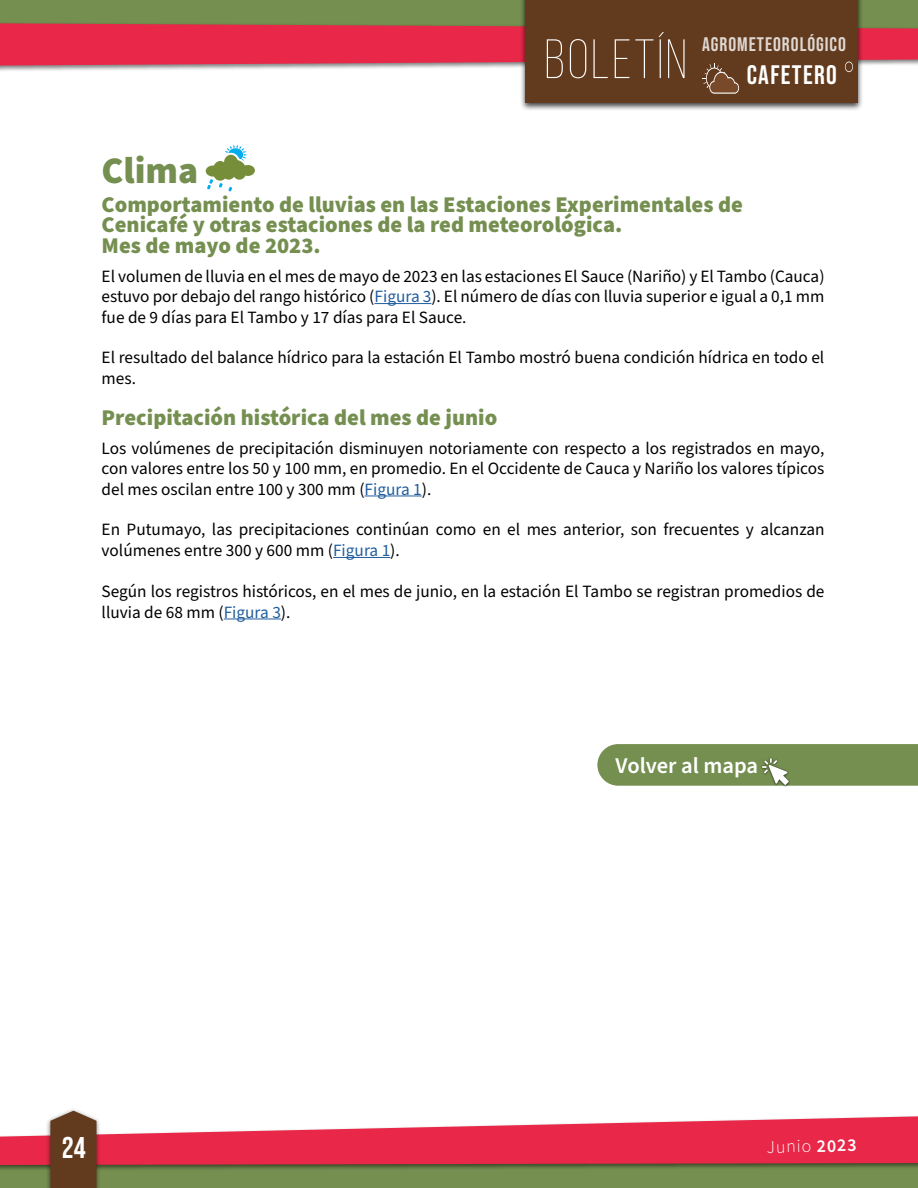
<style>
.page{position:relative;width:918px;height:1188px;background:#fff}
.page>*{position:absolute;margin:0;border:0;box-sizing:border-box;transform-origin:0 0}
.t1{font:300 55.35px "Bebas Neue";letter-spacing:.05em;color:#fff}
.t2{font:900 37.5px "Source Sans Pro";color:#758f50}
.t3{font:30px "Bebas Neue";color:#fff}
.t4{font:26.85px "Bebas Neue";letter-spacing:.05em;color:#fff}
.t5{font:900 22.5px/20.4px "Source Sans Pro";color:#758f50}
.t6{font:600 22.5px "Source Sans Pro";color:#fff}
.t7{font:19.65px "Bebas Neue";letter-spacing:.05em;color:#fff}
.t8{font:300 18px "Source Sans Pro";color:#fff}
.t9{font:17.25px/20.5px "Source Sans Pro";color:#000}
.s1{color:#215e9e}
.s2{font-weight:600}
</style>
<div class="page">
<div style="left:0;top:1143px;width:918px;height:45px;background:#758f50"></div>
<div style="left:0;top:0;width:918px;height:55px;background:#758f50"></div>
<div style="left:0;top:1114px;width:918px;height:57px;background:#000;opacity:.5"></div>
<svg style="left:0;top:1116px;width:918px;height:49px;fill:#e92849"></svg>
<div style="left:520px;top:0;width:343px;height:111px;background:#000;opacity:.75"></div>
<div style="left:526px;top:0;width:332px;height:103px;background:#623a1d"></div>
<svg style="left:0;top:23px;width:918px;height:71px"></svg>
<div style="left:46px;top:1107px;width:55px;height:81px;background:#000;opacity:.5"></div>
<svg style="left:50px;top:1111px;width:47px;height:77px;background:#6b462b"></svg>
<hr style="left:375px;top:303px;width:56px;height:1px;background:#215e9e">
<hr style="left:365px;top:496px;width:57px;height:1px;background:#215e9e">
<hr style="left:333px;top:557px;width:57px;height:1px;background:#215e9e">
<hr style="left:224px;top:619px;width:57px;height:1px;background:#215e9e">
<svg style="left:206px;top:145px;width:49px;height:46px"></svg>
<div style="left:760px;top:757px;width:30px;height:30px;background:#000;opacity:.75"></div>
<svg style="left:597px;top:744px;width:321px;height:42px;background:#7a9357"></svg>
<h1 class="t1" style="left:545px;top:30px;width:144px">BOLETÍN</h1>
<p class="t7" style="left:702px;top:33px;width:145px">AGROMETEOROLÓGICO</p>
<h3 class="t4" style="left:747px;top:60px;width:92px">CAFETERO</h3>
<h2 class="t2" style="left:102px;top:145px;width:98px">Clima</h2>
<h3 class="t5" style="left:102px;top:195px;width:643px">Comportamiento de lluvias en las Estaciones Experimentales de<br>Cenicafé y otras estaciones de la red meteorológica.<br>Mes de mayo de 2023.</h3>
<p class="t9" style="left:102px;top:266px;width:724px;text-align:justify">El volumen de lluvia en el mes de mayo de 2023 en las estaciones El Sauce (Nariño) y El Tambo (Cauca) estuvo por debajo del rango histórico (<span class="s1">Figura 3</span>). El número de días con lluvia superior e igual a 0,1 mm fue de 9 días para El Tambo y 17 días para El Sauce.</p>
<p class="t9" style="left:102px;top:348px;width:724px">El resultado del balance hídrico para la estación El Tambo mostró buena condición hídrica en todo el mes.</p>
<h3 class="t5" style="left:102px;top:407px;width:397px">Precipitación histórica del mes de junio</h3>
<p class="t9" style="left:102px;top:438px;width:724px;text-align:justify">Los volúmenes de precipitación disminuyen notoriamente con respecto a los registrados en mayo, con valores entre los 50 y 100 mm, en promedio. En el Occidente de Cauca y Nariño los valores típicos del mes oscilan entre 100 y 300 mm (<span class="s1">Figura 1</span>).</p>
<p class="t9" style="left:102px;top:520px;width:724px">En Putumayo, las precipitaciones continúan como en el mes anterior, son frecuentes y alcanzan volúmenes entre 300 y 600 mm (<span class="s1">Figura 1</span>).</p>
<p class="t9" style="left:102px;top:581px;width:724px">Según los registros históricos, en el mes de junio, en la estación El Tambo se registran promedios de lluvia de 68 mm (<span class="s1">Figura 3</span>).</p>
<h3 class="t6" style="left:616px;top:750px;width:144px">Volver al mapa</h3>
<h3 class="t3" style="left:62px;top:1131px;width:25px">24</h3>
<p class="t8" style="left:767px;top:1135px;width:91px;rotate:-1deg">Junio <span class="s2">2023</span></p>
</div>
